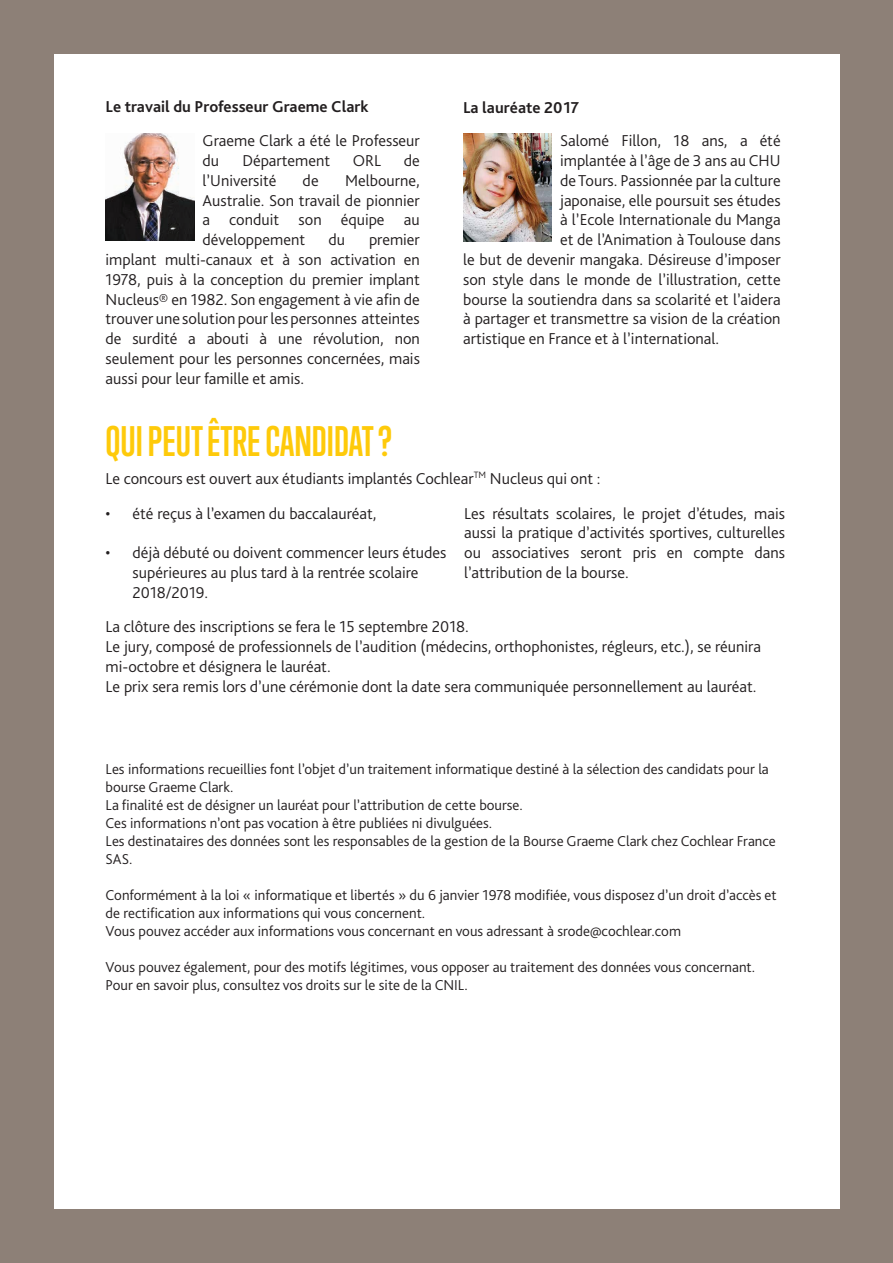
<style>
.page{position:relative;width:893px;height:1263px;background:#fff}
.page>*{position:absolute;margin:0;border:0;box-sizing:border-box;transform-origin:0 0}
.Headline{font:700 39px "Trump Gothic Pro";color:#feca0a}
.body{font:300 16.5px/19.8px "Bliss Pro";color:#231f20;text-align:justify}
.Headline-2{font:700 16.5px "Bliss Pro";color:#231f20}
.t1{font:300 15px/18px "Bliss Pro";color:#231f20}
</style>
<div class="page">
<div style="left:1px;top:1px;width:891px;height:1261px;background:#8d8077"></div>
<div style="left:54px;top:54px;width:785px;height:1155px;background:#fff"></div>
<img style="left:106px;top:134px;width:88px;height:107px">
<img style="left:463px;top:134px;width:89px;height:107px">
<p class="Headline-2" style="left:106px;top:97px;width:265px">Le travail du Professeur Graeme Clark</p>
<p class="body" style="left:203px;top:130px;width:219px">Graeme Clark a été le Professeur du</p>
<p class="body" style="left:242px;top:150px;width:89px">Département</p>
<p class="body" style="left:353px;top:150px;width:30px">ORL</p>
<p class="body" style="left:404px;top:150px;width:18px">de</p>
<p class="body" style="left:203px;top:170px;width:75px">l’Université</p>
<p class="body" style="left:303px;top:170px;width:18px">de</p>
<p class="body" style="left:203px;top:170px;width:219px;text-indent:143px">Melbourne, Australie. Son travail de pionnier a conduit son équipe au développement</p>
<p class="body" style="left:329px;top:229px;width:18px">du</p>
<p class="body" style="left:106px;top:229px;width:316px;text-indent:263px">premier implant multi-canaux et à son activation en 1978, puis à la conception du premier implant Nucleus® en 1982. Son engagement à vie afin de trouver une solution pour les personnes atteintes de surdité a abouti à une révolution, non seulement pour les personnes concernées, mais aussi pour leur famille et amis.</p>
<p class="Headline-2" style="left:463px;top:97px;width:117px">La lauréate 2017</p>
<p class="body" style="left:560px;top:130px;width:222px">Salomé Fillon, 18 ans, a été</p>
<p class="body" style="left:560px;top:150px;width:222px">implantée à l’âge de 3 ans au CHU</p>
<p class="body" style="left:560px;top:170px;width:222px">de Tours. Passionnée par la culture</p>
<p class="body" style="left:560px;top:190px;width:222px">japonaise, elle poursuit ses études</p>
<p class="body" style="left:560px;top:210px;width:222px">à l’Ecole Internationale du Manga</p>
<p class="body" style="left:560px;top:229px;width:222px">et de l’Animation à Toulouse dans</p>
<p class="body" style="left:463px;top:249px;width:319px">le but de devenir mangaka. Désireuse d’imposer</p>
<p class="body" style="left:463px;top:269px;width:319px">son style dans le monde de l’illustration, cette</p>
<p class="body" style="left:463px;top:289px;width:319px">bourse la soutiendra dans sa scolarité et l’aidera</p>
<p class="body" style="left:463px;top:309px;width:319px">à partager et transmettre sa vision de la création</p>
<p class="body" style="left:463px;top:328px;width:258px">artistique en France et à l’international.</p>
<p class="Headline" style="left:106px;top:417px;width:288px">QUI PEUT ÊTRE CANDIDAT ?</p>
<p class="body" style="left:106px;top:468px;width:496px">Le concours est ouvert aux étudiants implantés Cochlear<sup>TM</sup> Nucleus qui ont :</p>
<p class="body" style="left:464px;top:503px;width:322px">Les résultats scolaires, le projet d’études, mais aussi la pratique d’activités sportives, culturelles ou associatives seront pris en compte dans l’attribution de la bourse.</p>
<p class="body" style="left:106px;top:503px;width:272px">• été reçus à l’examen du baccalauréat,</p>
<p class="body" style="left:133px;top:542px;width:315px;text-align:left;text-indent:-27px">• déjà débuté ou doivent commencer leurs études supérieures au plus tard à la rentrée scolaire<br>2018/2019.</p>
<p class="body" style="left:106px;top:616px;width:365px">La clôture des inscriptions se fera le 15 septembre 2018.</p>
<p class="body" style="left:106px;top:636px;width:657px">Le jury, composé de professionnels de l’audition (médecins, orthophonistes, régleurs, etc.), se réunira</p>
<p class="body" style="left:106px;top:656px;width:227px">mi-octobre et désignera le lauréat.</p>
<p class="body" style="left:106px;top:676px;width:652px">Le prix sera remis lors d’une cérémonie dont la date sera communiquée personnellement au lauréat.</p>
<p class="t1" style="left:106px;top:760px;width:665px">Les informations recueillies font l’objet d’un traitement informatique destiné à la sélection des candidats pour la bourse Graeme Clark.</p>
<p class="t1" style="left:106px;top:796px;width:419px">La finalité est de désigner un lauréat pour l’attribution de cette bourse.</p>
<p class="t1" style="left:106px;top:814px;width:388px">Ces informations n’ont pas vocation à être publiées ni divulguées.</p>
<p class="t1" style="left:106px;top:832px;width:672px">Les destinataires des données sont les responsables de la gestion de la Bourse Graeme Clark chez Cochlear France<br>SAS.</p>
<p class="t1" style="left:106px;top:886px;width:673px">Conformément à la loi « informatique et libertés » du 6 janvier 1978 modifiée, vous disposez d’un droit d’accès et de rectification aux informations qui vous concernent.</p>
<p class="t1" style="left:106px;top:922px;width:577px">Vous pouvez accéder aux informations vous concernant en vous adressant à srode@cochlear.com</p>
<p class="t1" style="left:106px;top:958px;width:651px">Vous pouvez également, pour des motifs légitimes, vous opposer au traitement des données vous concernant.</p>
<p class="t1" style="left:106px;top:976px;width:364px">Pour en savoir plus, consultez vos droits sur le site de la CNIL.</p>
</div>
